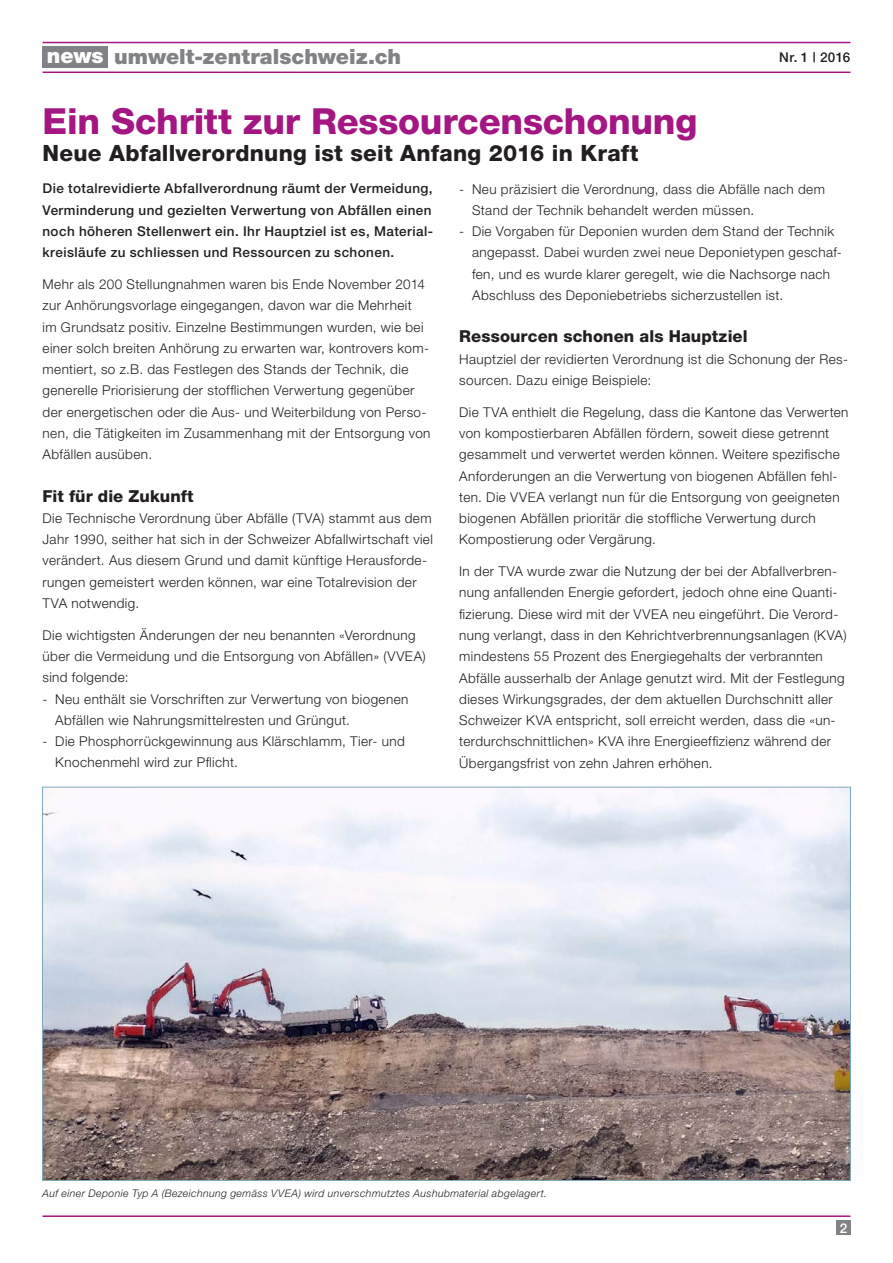
<style>
.page{position:relative;width:893px;height:1263px;background:#fff}
.page>*{position:absolute;margin:0;border:0;box-sizing:border-box;transform-origin:0 0}
.Titel_24_28{font:800 36px "Helvetica Neue";letter-spacing:-.005em;color:#a41681}
.Untertitel_15{font:800 22.5px "Helvetica Neue";letter-spacing:.01em;color:#231f20}
.t1{font:900 21px "Helvetica Neue";color:#808285}
.t2{font:900 21px "Helvetica Neue";color:#fff}
.Zwischentitel_11{font:800 16.5px "Helvetica Neue";letter-spacing:.005em;color:#231f20}
.lauftext_9_14_173{font:300 13.5px/21.3px "Helvetica Neue";letter-spacing:.03em;color:#231f20}
.lauftext_ez_3{font:300 13.5px/21.3px "Helvetica Neue";letter-spacing:.03em;color:#231f20}
.Lead_9{font:500 13.5px/21.3px "Helvetica Neue";letter-spacing:.03em;color:#231f20;text-align:justify}
.untertitel_2__9pt{font:500 13.5px "Helvetica Neue";letter-spacing:.025em;color:#231f20}
.untertitel_2__9pt-2{font:500 13.5px "Helvetica Neue";color:#fff}
.bildlegenden_kursiv{font:italic 300 10.5px "Helvetica Neue";letter-spacing:.04em;color:#231f20}
</style>
<div class="page">
<hr style="left:43px;top:42px;width:807px;height:1px;background:#a41681">
<hr style="left:43px;top:72px;width:807px;height:1px;background:#a41681">
<div style="left:43px;top:47px;width:65px;height:21px;background:#808285"></div>
<hr style="left:43px;top:1215px;width:807px;height:2px;background:#a41681">
<div style="left:836px;top:1220px;width:14px;height:15px;background:#808285"></div>
<img style="left:44px;top:789px;width:805px;height:390px">
<p class="t2" style="left:47px;top:43px;width:58px">news</p>
<p class="t1" style="left:114px;top:44px;width:288px">umwelt-zentralschweiz.ch</p>
<p class="untertitel_2__9pt" style="left:779px;top:49px;width:73px">Nr. 1 | 2016</p>
<p class="Titel_24_28" style="left:43px;top:100px;width:656px">Ein Schritt zur Ressourcenschonung</p>
<p class="Untertitel_15" style="left:43px;top:139px;width:598px">Neue Abfallverordnung ist seit Anfang 2016 in Kraft</p>
<p class="Lead_9" style="left:43px;top:178px;width:392px">Die totalrevidierte Abfallverordnung räumt der Vermeidung, Verminderung und gezielten Verwertung von Abfällen einen noch höheren Stellenwert ein. Ihr Hauptziel ist es, Material&shy;kreisläufe zu schliessen und Ressourcen zu schonen.</p>
<p class="lauftext_9_14_173" style="left:43px;top:273px;width:389px">Mehr als 200 Stellungnahmen waren bis Ende November 2014 zur Anhörungsvorlage eingegangen, davon war die Mehrheit<br>im Grundsatz positiv. Einzelne Bestimmungen wurden, wie bei einer solch breiten Anhörung zu erwarten war, kontrovers kom&shy;mentiert, so z.B. das Festlegen des Stands der Technik, die generelle Priorisierung der stofflichen Verwertung gegenüber der energetischen oder die Aus- und Weiterbildung von Perso&shy;nen, die Tätigkeiten im Zusammenhang mit der Entsorgung von Abfällen ausüben.</p>
<p class="Zwischentitel_11" style="left:43px;top:486px;width:153px">Fit für die Zukunft</p>
<p class="lauftext_9_14_173" style="left:43px;top:507px;width:392px">Die Technische Verordnung über Abfälle (TVA) stammt aus dem Jahr 1990, seither hat sich in der Schweizer Abfallwirtschaft viel verändert. Aus diesem Grund und damit künftige Herausforde&shy;rungen gemeistert werden können, war eine Totalrevision der TVA notwendig.</p>
<p class="lauftext_9_14_173" style="left:43px;top:624px;width:385px">Die wichtigsten Änderungen der neu benannten «Verordnung über die Vermeidung und die Entsorgung von Abfällen» (VVEA) sind folgende:</p>
<p class="lauftext_ez_3" style="left:55px;top:688px;width:355px;text-indent:-13px">- Neu enthält sie Vorschriften zur Verwertung von biogenen<br>Abfällen wie Nahrungsmittelresten und Grüngut.</p>
<p class="lauftext_ez_3" style="left:55px;top:730px;width:351px;text-indent:-13px">- Die Phosphorrückgewinnung aus Klärschlamm, Tier- und<br>Knochenmehl wird zur Pflicht.</p>
<p class="lauftext_ez_3" style="left:472px;top:178px;width:354px;text-indent:-13px">- Neu präzisiert die Verordnung, dass die Abfälle nach dem<br>Stand der Technik behandelt werden müssen.</p>
<p class="lauftext_ez_3" style="left:472px;top:220px;width:371px;text-indent:-13px">- Die Vorgaben für Deponien wurden dem Stand der Technik angepasst. Dabei wurden zwei neue Deponietypen geschaf&shy;fen, und es wurde klarer geregelt, wie die Nachsorge nach Abschluss des Deponiebetriebs sicherzustellen ist.</p>
<p class="Zwischentitel_11" style="left:459px;top:327px;width:290px">Ressourcen schonen als Hauptziel</p>
<p class="lauftext_9_14_173" style="left:459px;top:348px;width:390px">Hauptziel der revidierten Verordnung ist die Schonung der Res&shy;sourcen. Dazu einige Beispiele:</p>
<p class="lauftext_9_14_173" style="left:459px;top:401px;width:391px">Die TVA enthielt die Regelung, dass die Kantone das Verwerten von kompostierbaren Abfällen fördern, soweit diese getrennt gesammelt und verwertet werden können. Weitere spezifische Anforderungen an die Verwertung von biogenen Abfällen fehl&shy;ten. Die VVEA verlangt nun für die Entsorgung von geeigneten biogenen Abfällen prioritär die stoffliche Verwertung durch Kompostierung oder Vergärung.</p>
<p class="lauftext_9_14_173" style="left:459px;top:560px;width:389px">In der TVA wurde zwar die Nutzung der bei der Abfallverbren&shy;nung anfallenden Energie gefordert, jedoch ohne eine Quanti&shy;fizierung. Diese wird mit der VVEA neu eingeführt. Die Verord&shy;nung verlangt, dass in den Kehrichtverbrennungsanlagen (KVA) mindestens 55 Prozent des Energiegehalts der verbrannten Abfälle ausserhalb der Anlage genutzt wird. Mit der Festlegung dieses Wirkungsgrades, der dem aktuellen Durchschnitt aller Schweizer KVA entspricht, soll erreicht werden, dass die «un&shy;terdurchschnittlichen» KVA ihre Energieeffizienz während der Übergangsfrist von zehn Jahren erhöhen.</p>
<p class="bildlegenden_kursiv" style="left:43px;top:1187px;width:506px">Auf einer Deponie Typ A (Bezeichnung gemäss VVEA) wird unverschmutztes Aushubmaterial abgelagert.</p>
<p class="untertitel_2__9pt-2" style="left:840px;top:1220px;width:9px">2</p>
</div>
